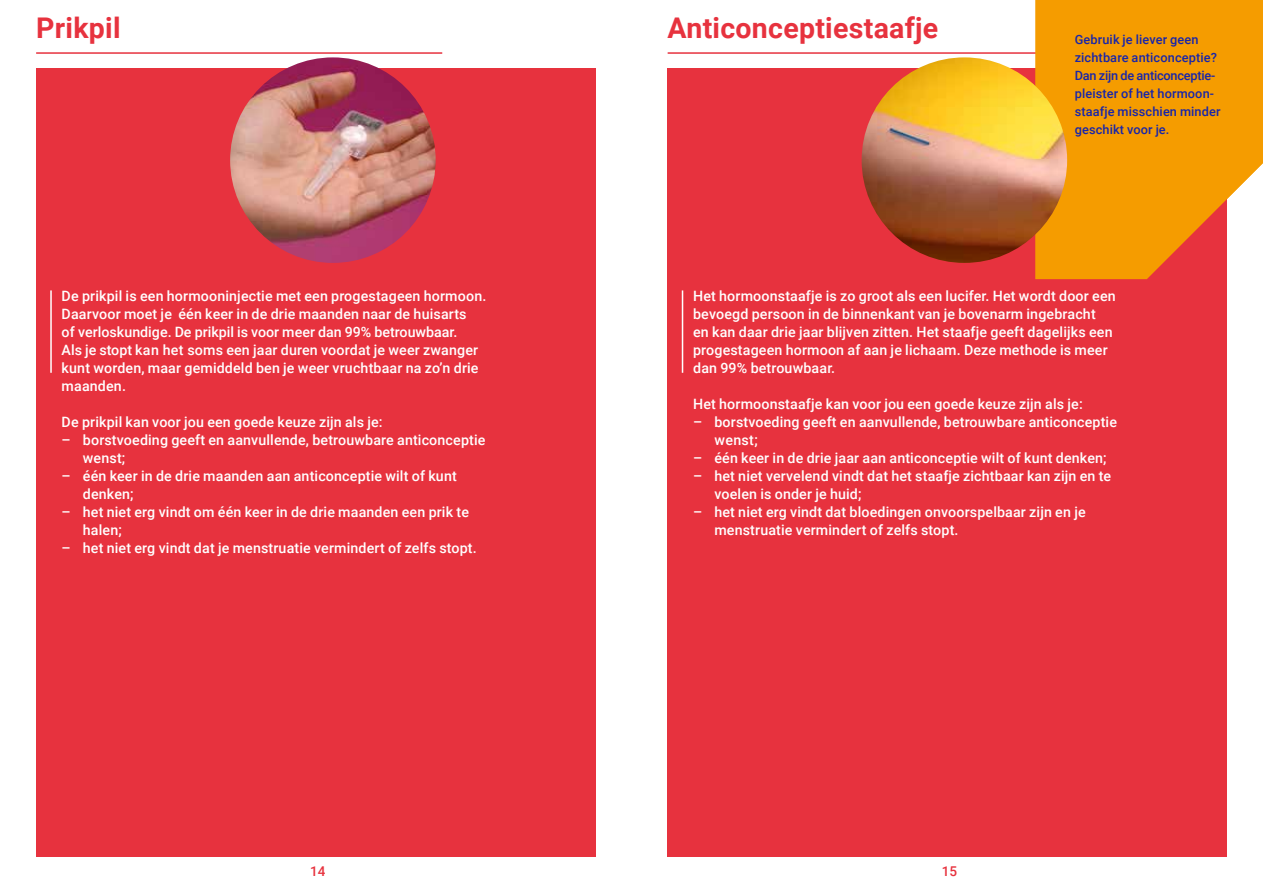
<style>
.page{position:relative;width:1263px;height:893px;background:#fff}
.page>*{position:absolute;margin:0;border:0;box-sizing:border-box;transform-origin:0 0}
.t1{font:700 28.5px "Roboto";letter-spacing:.01em;color:#e7323e}
.t2{font:500 14.25px/18px "Roboto";letter-spacing:.01em;color:#fff}
.t3{font:500 13.5px "Roboto";color:#e7323e}
.t4{font:500 12.75px/18px "Roboto";letter-spacing:.01em;color:#1825aa}
</style>
<div class="page">
<div style="left:36px;top:68px;width:559px;height:789px;background:#e7323e"></div>
<hr style="left:36px;top:52px;width:406px;height:2px;background:#e7323e">
<div style="left:668px;top:68px;width:559px;height:789px;background:#e7323e"></div>
<hr style="left:668px;top:52px;width:406px;height:2px;background:#e7323e">
<img style="left:230px;top:57px;width:206px;height:206px;border-radius:103px">
<hr style="left:50px;top:290px;width:2px;height:83px;background:#fff">
<hr style="left:682px;top:290px;width:1px;height:83px;background:#fff">
<svg style="left:1035px;top:0;width:228px;height:279px;background:#f49c12"></svg>
<img style="left:862px;top:57px;width:205px;height:206px;border-radius:103px">
<h1 class="t1" style="left:36px;top:8px;width:86px">Prikpil</h1>
<h1 class="t1" style="left:668px;top:8px;width:272px">Anticonceptiestaafje</h1>
<p class="t4" style="left:1075px;top:30px;width:147px">Gebruik je liever geen zichtbare anticonceptie?<br>Dan zijn de anticonceptie&shy;pleister of het hormoon&shy;staafje misschien minder geschikt voor je.</p>
<p class="t2" style="left:62px;top:286px;width:426px">De prikpil is een hormooninjectie met een progestageen hormoon.<br>Daarvoor moet je één keer in de drie maanden naar de huisarts<br>of verloskundige. De prikpil is voor meer dan 99% betrouwbaar.<br>Als je stopt kan het soms een jaar duren voordat je weer zwanger kunt worden, maar gemiddeld ben je weer vruchtbaar na zo’n drie maanden.</p>
<p class="t2" style="left:62px;top:412px;width:322px">De prikpil kan voor jou een goede keuze zijn als je:</p>
<p class="t2" style="left:83px;top:430px;width:404px;text-indent:-21px">– borstvoeding geeft en aanvullende, betrouwbare anticonceptie wenst;</p>
<p class="t2" style="left:83px;top:466px;width:375px;text-indent:-21px">– één keer in de drie maanden aan anticonceptie wilt of kunt denken;</p>
<p class="t2" style="left:83px;top:502px;width:388px;text-indent:-21px">– het niet erg vindt om één keer in de drie maanden een prik te halen;</p>
<p class="t2" style="left:62px;top:538px;width:417px">– het niet erg vindt dat je menstruatie vermindert of zelfs stopt.</p>
<p class="t2" style="left:693px;top:286px;width:424px">Het hormoonstaafje is zo groot als een lucifer. Het wordt door een bevoegd persoon in de binnenkant van je bovenarm ingebracht<br>en kan daar drie jaar blijven zitten. Het staafje geeft dagelijks een progestageen hormoon af aan je lichaam. Deze methode is meer dan 99% betrouwbaar.</p>
<p class="t2" style="left:693px;top:394px;width:391px">Het hormoonstaafje kan voor jou een goede keuze zijn als je:</p>
<p class="t2" style="left:714px;top:412px;width:404px;text-indent:-21px">– borstvoeding geeft en aanvullende, betrouwbare anticonceptie wenst;</p>
<p class="t2" style="left:693px;top:448px;width:415px">– één keer in de drie jaar aan anticonceptie wilt of kunt denken;</p>
<p class="t2" style="left:714px;top:466px;width:398px;text-indent:-21px">– het niet vervelend vindt dat het staafje zichtbaar kan zijn en te voelen is onder je huid;</p>
<p class="t2" style="left:714px;top:502px;width:373px;text-indent:-21px">– het niet erg vindt dat bloedingen onvoorspelbaar zijn en je menstruatie vermindert of zelfs stopt.</p>
<p class="t3" style="left:310px;top:861px;width:17px">14</p>
<p class="t3" style="left:942px;top:861px;width:17px">15</p>
</div>
